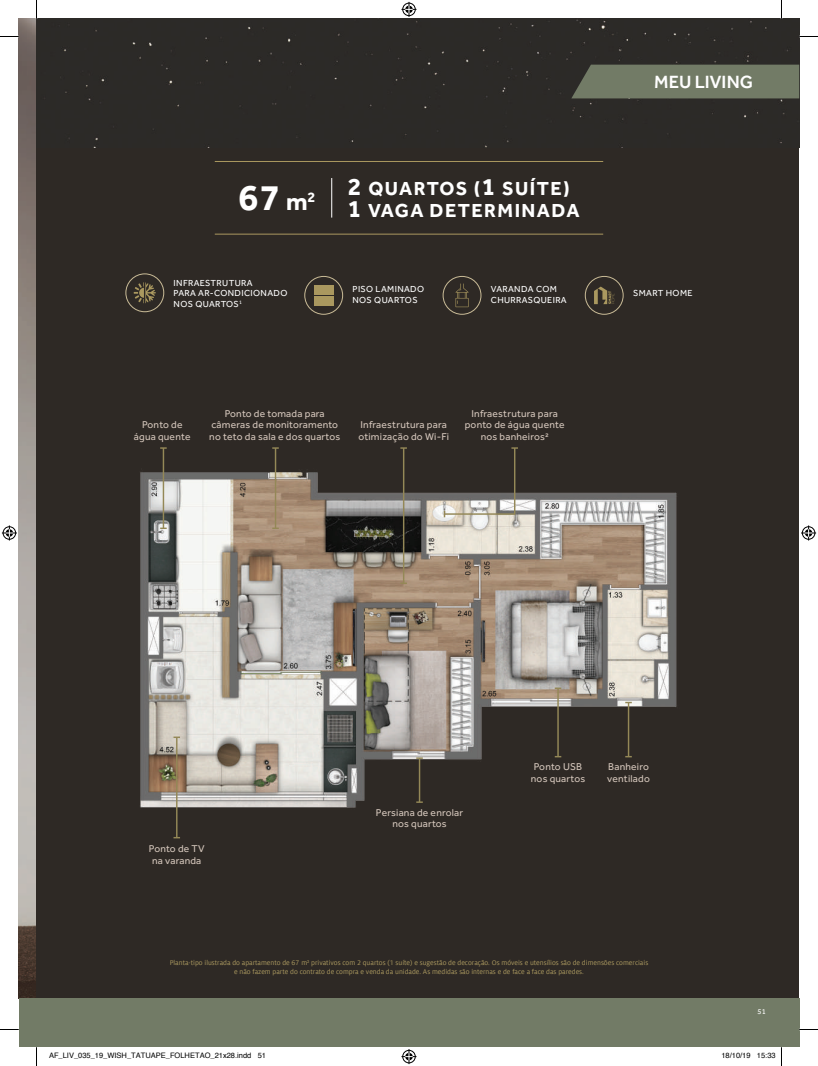
<style>
.page{position:relative;width:818px;height:1066px;background:#fff}
.page>*{position:absolute;margin:0;border:0;box-sizing:border-box;transform-origin:0 0}
.t1{font:700 37.5px "Effra";color:#fff}
.t2{font:700 19.5px/22.5px "Effra";letter-spacing:.075em;color:#fff}
.t3{font:500 18.25px "Effra";letter-spacing:.005em;color:#fff}
.t4{font:10.25px/11.5px "Effra";letter-spacing:.02em;color:#d3c5ba;text-align:center}
.t5{font:9px/10.4px "Effra";letter-spacing:.04em;color:#fff}
.t6{font:7.5px/9px "Milo Offc";color:#aa985f;text-align:center}
.t7{font:7.5px "Helvetica";color:#000}
.t8{font:7.5px "Effra";color:#fff}
.s1{font-size:25px}
</style>
<div class="page">
<img style="left:19px;top:19px;width:17px;height:979px">
<div style="left:36px;top:19px;width:762px;height:989px;background:#2e2925"></div>
<img style="left:44px;top:19px;width:754px;height:128px">
<svg style="left:442px;top:276px;width:39px;height:39px"></svg>
<svg style="left:584px;top:276px;width:39px;height:39px"></svg>
<svg style="left:304px;top:276px;width:39px;height:39px"></svg>
<div style="left:313px;top:285px;width:10px;height:10px;background:#aa985f"></div>
<div style="left:313px;top:295px;width:10px;height:10px;background:#aa985f"></div>
<div style="left:324px;top:295px;width:9px;height:10px;background:#aa985f"></div>
<div style="left:324px;top:285px;width:9px;height:10px;background:#aa985f"></div>
<svg style="left:125px;top:273px;width:39px;height:39px"></svg>
<img style="left:140px;top:455px;width:537px;height:358px">
<hr style="left:176px;top:737px;width:1px;height:100px;background:#948857">
<hr style="left:418px;top:757px;width:2px;height:44px;background:#948857">
<hr style="left:557px;top:688px;width:1px;height:68px;background:#948857">
<svg style="left:554px;top:755px;width:7px;height:2px"></svg>
<hr style="left:627px;top:702px;width:2px;height:54px;background:#948857">
<hr style="left:274px;top:448px;width:2px;height:80px;background:#948857">
<hr style="left:163px;top:448px;width:1px;height:80px;background:#948857">
<svg style="left:160px;top:527px;width:7px;height:2px"></svg>
<hr style="left:402px;top:448px;width:2px;height:135px;background:#948857">
<svg style="left:443px;top:447px;width:74px;height:70px"></svg>
<hr style="left:215px;top:234px;width:388px;height:1px;background:#aa985f">
<hr style="left:215px;top:161px;width:388px;height:1px;background:#aa985f">
<hr style="left:331px;top:178px;width:1px;height:39px;background:#fff">
<div style="left:19px;top:998px;width:779px;height:48px;background:#727b66"></div>
<div style="left:571px;top:65px;width:227px;height:33px;background:#727b66"></div>
<svg style="left:0;top:36px;width:19px;height:1px"></svg>
<svg style="left:798px;top:36px;width:19px;height:1px"></svg>
<svg style="left:36px;top:0;width:1px;height:19px"></svg>
<svg style="left:36px;top:1046px;width:1px;height:19px"></svg>
<svg style="left:401px;top:2px;width:15px;height:15px"></svg>
<svg style="left:401px;top:1049px;width:15px;height:14px"></svg>
<svg style="left:2px;top:525px;width:15px;height:15px"></svg>
<svg style="left:801px;top:525px;width:14px;height:15px"></svg>
<svg style="left:756px;top:1046px;width:25px;height:1px"></svg>
<h1 class="t1" style="left:238px;top:175px;width:79px">67 <span class="s1">m</span><sup>2</sup></h1>
<h2 class="t2" style="left:348px;top:177px;width:233px"><span class="s1">2</span> QUARTOS (<span class="s1">1</span> SUÍTE)<br><span class="s1">1</span> VAGA DETERMINADA</h2>
<h3 class="t3" style="left:653px;top:71px;width:100px">MEU LIVING</h3>
<p class="t5" style="left:173px;top:277px;width:115px">INFRAESTRUTURA<br>PARA AR-CONDICIONADO<br>NOS QUARTOS<sup>1</sup></p>
<p class="t5" style="left:352px;top:284px;width:73px">PISO LAMINADO<br>NOS QUARTOS</p>
<p class="t5" style="left:490px;top:284px;width:77px">VARANDA COM<br>CHURRASQUEIRA</p>
<p class="t5" style="left:632px;top:287px;width:61px">SMART HOME</p>
<p class="t4" style="left:134px;top:418px;width:58px">Ponto de água quente</p>
<p class="t4" style="left:358px;top:418px;width:92px;text-align:left">Infraestrutura para otimização do Wi-Fi</p>
<p class="t4" style="left:464px;top:407px;width:101px">Infraestrutura para ponto de água quente nos banheiros²</p>
<p class="t4" style="left:209px;top:407px;width:132px">Ponto de tomada para câmeras de monitoramento no teto da sala e dos quartos</p>
<p class="t4" style="left:149px;top:842px;width:57px">Ponto de TV na varanda</p>
<p class="t4" style="left:375px;top:806px;width:89px">Persiana de enrolar nos quartos</p>
<p class="t4" style="left:530px;top:760px;width:56px;text-align:left">Ponto USB nos quartos</p>
<p class="t4" style="left:606px;top:760px;width:44px;text-align:left">Banheiro ventilado</p>
<p class="t6" style="left:170px;top:957px;width:479px">Planta-tipo ilustrada do apartamento de 67 m² privativos com 2 quartos (1 suíte) e sugestão de decoração. Os móveis e utensílios são de dimensões comerciais e não fazem parte do contrato de compra e venda da unidade. As medidas são internas e de face a face das paredes.</p>
<p class="t8" style="left:757px;top:1007px;width:10px">51</p>
<p class="t7" style="left:49px;top:1049px;width:218px">AF_LIV_035_19_WISH_TATUAPE_FOLHETAO_21x28.indd 51</p>
<p class="t7" style="left:721px;top:1049px;width:56px">18/10/19 15:33</p>
</div>
